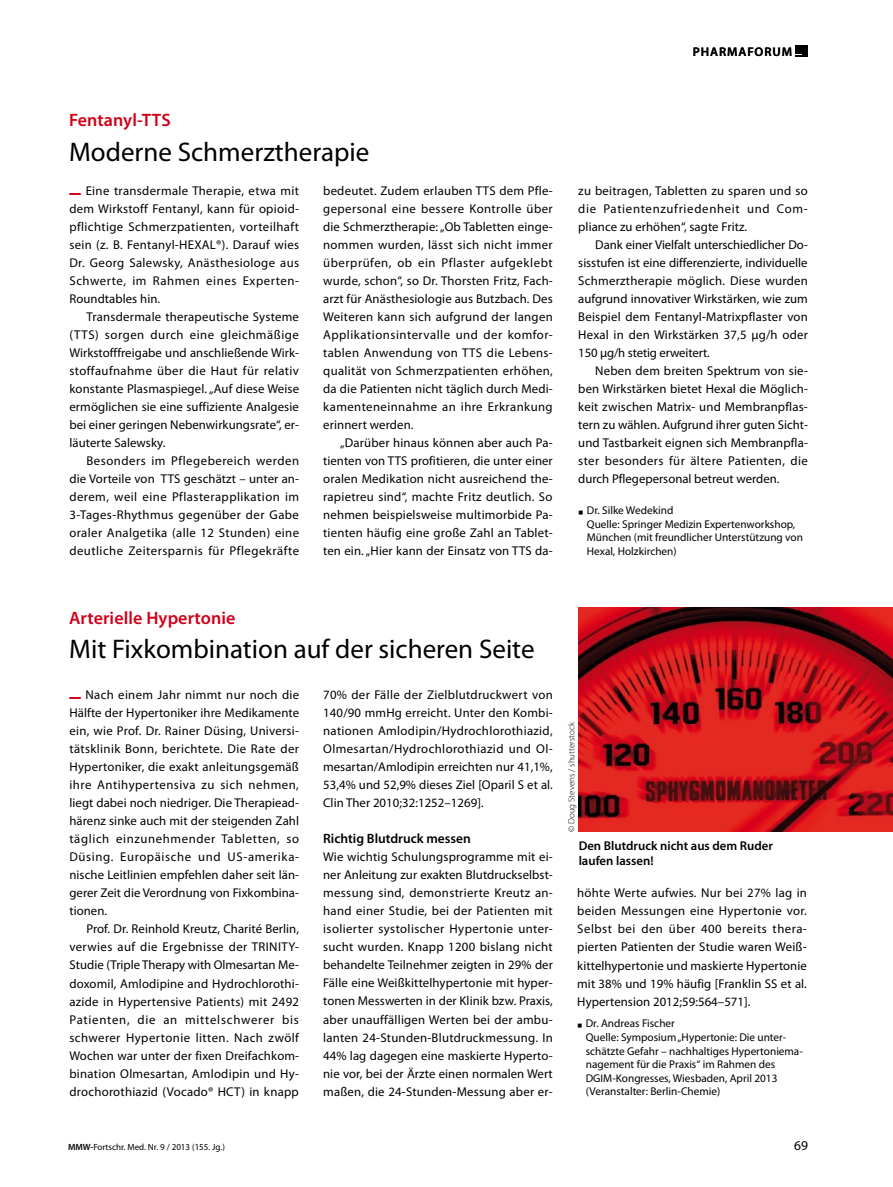
<style>
.page{position:relative;width:893px;height:1187px;background:#fff}
.page>*{position:absolute;margin:0;border:0;box-sizing:border-box;transform-origin:0 0}
.t1{font:40.2px "Myriad Pro";color:#d10019;scale:.57 1}
.t2{font:27px "Myriad Pro";color:#000}
.t3{font:600 18px "Myriad Pro";letter-spacing:.005em;color:#d10019}
.t4{font:600 13.5px "Myriad Pro";color:#000}
.t5{font:13.5px "Myriad Pro";color:#000}
.t6{font:12.75px/18px "Myriad Pro";letter-spacing:.01em;color:#000;text-align:justify}
.t7{font:600 12.75px/15px "Myriad Pro";color:#000}
.t8{font:600 12.6px "Myriad Pro";letter-spacing:.07em;color:#000}
.t9{font:11.25px/13.5px "Myriad Pro";color:#000}
.t10{font:9px "Myriad Pro";color:#000}
.t11{font:300 9px "Myriad Pro";color:#000}
.s1{font-family:"Minion Pro";font-size:13.5px}
.s2{font-weight:600}
</style>
<div class="page">
<div style="left:795px;top:45px;width:12px;height:11px;background:#000"></div>
<div style="left:796px;top:45px;width:12px;height:11px;background:#000"></div>
<img style="left:578px;top:607px;width:315px;height:224px">
<p class="t8" style="left:693px;top:43px;width:101px">PHARMAFORUM</p>
<h3 class="t3" style="left:69px;top:109px;width:103px">Fentanyl-TTS</h3>
<h2 class="t2" style="left:69px;top:135px;width:302px">Moderne Schmerztherapie</h2>
<h1 class="t1" style="left:69px;top:152px;width:22px">_</h1>
<p class="t6" style="left:323px;top:181px;width:231px">bedeutet. Zudem erlauben TTS dem Pfle&shy;gepersonal eine bessere Kontrolle über die Schmerztherapie: „Ob Tabletten einge&shy;nommen wurden, lässt sich nicht immer überprüfen, ob ein Pflaster aufgeklebt wurde, schon“, so Dr. Thorsten Fritz, Fach&shy;arzt für Anästhesiologie aus Butzbach. Des Weiteren kann sich aufgrund der langen Applikationsintervalle und der komfor&shy;tablen Anwendung von TTS die Lebens&shy;qualität von Schmerzpatienten erhöhen, da die Patienten nicht täglich durch Medi&shy;kamenteneinnahme an ihre Erkrankung erinnert werden.</p>
<p class="t6" style="left:323px;top:434px;width:231px;text-indent:17px">„Darüber hinaus können aber auch Pa&shy;tienten von TTS profitieren, die unter einer oralen Medikation nicht ausreichend the&shy;rapietreu sind“, machte Fritz deutlich. So nehmen beispielsweise multimorbide Pa&shy;tienten häufig eine große Zahl an Tablet&shy;ten ein. „Hier kann der Einsatz von TTS da-</p>
<p class="t6" style="left:69px;top:181px;width:231px;text-indent:16px">Eine transdermale Therapie, etwa mit dem Wirkstoff Fentanyl, kann für opioid&shy;pflichtige Schmerzpatienten, vorteilhaft sein (z. B. Fentanyl-HEXAL®). Darauf wies Dr. Georg Salewsky, Anästhesiologe aus Schwerte, im Rahmen eines Experten-Roundtables hin.</p>
<p class="t6" style="left:69px;top:307px;width:231px;text-indent:17px">Transdermale therapeutische Systeme (TTS) sorgen durch eine gleichmäßige Wirkstofffreigabe und anschließende Wirk&shy;stoffaufnahme über die Haut für relativ konstante Plasmaspiegel. „Auf diese Weise ermöglichen sie eine suffiziente Analgesie bei einer geringen Nebenwirkungsrate“, er&shy;läuterte Salewsky.</p>
<p class="t6" style="left:69px;top:451px;width:231px;text-indent:17px">Besonders im Pflegebereich werden die Vorteile von TTS geschätzt – unter an&shy;derem, weil eine Pflasterapplikation im 3-Tages-Rhythmus gegenüber der Gabe oraler Analgetika (alle 12 Stunden) eine deutliche Zeitersparnis für Pflegekräfte</p>
<p class="t6" style="left:578px;top:182px;width:231px">zu beitragen, Tabletten zu sparen und so die Patientenzufriedenheit und Com&shy;pliance zu erhöhen“, sagte Fritz.</p>
<p class="t6" style="left:578px;top:236px;width:231px;text-indent:17px">Dank einer Vielfalt unterschiedlicher Do&shy;sisstufen ist eine differenzierte, individuelle Schmerztherapie möglich. Diese wurden aufgrund innovativer Wirkstärken, wie zum Beispiel dem Fentanyl-Matrixpflaster von Hexal in den Wirkstärken 37,5 μg/h oder 150 μg/h stetig erweitert.</p>
<p class="t6" style="left:578px;top:362px;width:231px;text-indent:17px">Neben dem breiten Spektrum von sie&shy;ben Wirkstärken bietet Hexal die Möglich&shy;keit zwischen Matrix- und Membranpflas&shy;tern zu wählen. Aufgrund ihrer guten Sicht&shy;und Tastbarkeit eignen sich Membranpfla&shy;ster besonders für ältere Patienten, die durch Pflegepersonal betreut werden.</p>
<p class="t9" style="left:587px;top:503px;width:218px;text-indent:-9px"><span class="s1">■</span> Dr. Silke Wedekind<br>Quelle: Springer Medizin Expertenworkshop, München (mit freundlicher Unterstützung von Hexal, Holzkirchen)</p>
<h3 class="t3" style="left:69px;top:606px;width:168px">Arterielle Hypertonie</h3>
<h2 class="t2" style="left:69px;top:632px;width:467px">Mit Fixkombination auf der sicheren Seite</h2>
<h1 class="t1" style="left:69px;top:656px;width:22px">_</h1>
<p class="t6" style="left:69px;top:685px;width:231px;text-indent:16px">Nach einem Jahr nimmt nur noch die Hälfte der Hypertoniker ihre Medikamente ein, wie Prof. Dr. Rainer Düsing, Universi&shy;tätsklinik Bonn, berichtete. Die Rate der Hypertoniker, die exakt anleitungsgemäß ihre Antihypertensiva zu sich nehmen, liegt dabei noch niedriger. Die Therapiead&shy;härenz sinke auch mit der steigenden Zahl täglich einzunehmender Tabletten, so Düsing. Europäische und US-amerika&shy;nische Leitlinien empfehlen daher seit län&shy;gerer Zeit die Verordnung von Fixkombina&shy;tionen.</p>
<p class="t6" style="left:69px;top:919px;width:231px;text-indent:17px">Prof. Dr. Reinhold Kreutz, Charité Berlin, verwies auf die Ergebnisse der TRINITY-Studie (Triple Therapy with Olmesartan Me&shy;doxomil, Amlodipine and Hydrochlorothi&shy;azide in Hypertensive Patients) mit 2492<br>Patienten, die an mittelschwerer bis schwerer Hypertonie litten. Nach zwölf Wochen war unter der fixen Dreifachkom&shy;bination Olmesartan, Amlodipin und Hy&shy;drochorothiazid (Vocado® HCT) in knapp</p>
<p class="t6" style="left:323px;top:685px;width:231px">70% der Fälle der Zielblutdruckwert von 140/90 mmHg erreicht. Unter den Kombi&shy;nationen Amlodipin/Hydrochlorothiazid, Olmesartan/Hydrochlorothiazid und Ol&shy;mesartan/Amlodipin erreichten nur 41,1%, 53,4% und 52,9% dieses Ziel [Oparil S et al.<br>Clin Ther 2010;32:1252–1269].</p>
<p class="t4" style="left:323px;top:830px;width:149px">Richtig Blutdruck messen</p>
<p class="t6" style="left:323px;top:847px;width:231px">Wie wichtig Schulungsprogramme mit ei&shy;ner Anleitung zur exakten Blutdruckselbst&shy;messung sind, demonstrierte Kreutz an&shy;hand einer Studie, bei der Patienten mit isolierter systolischer Hypertonie unter&shy;sucht wurden. Knapp 1200 bislang nicht behandelte Teilnehmer zeigten in 29% der Fälle eine Weißkittelhypertonie mit hyper&shy;tonen Messwerten in der Klinik bzw. Praxis, aber unauffälligen Werten bei der ambu&shy;lanten 24-Stunden-Blutdruckmessung. In 44% lag dagegen eine maskierte Hyperto&shy;nie vor, bei der Ärzte einen normalen Wert maßen, die 24-Stunden-Messung aber er-</p>
<p class="t11" style="left:566px;top:832px;width:111px;rotate:-90deg">© Doug Stevens / shutterstock</p>
<p class="t7" style="left:579px;top:838px;width:196px">Den Blutdruck nicht aus dem Ruder laufen lassen!</p>
<p class="t6" style="left:577px;top:883px;width:231px">höhte Werte aufwies. Nur bei 27% lag in beiden Messungen eine Hypertonie vor.<br>Selbst bei den über 400 bereits thera&shy;pierten Patienten der Studie waren Weiß&shy;kittelhypertonie und maskierte Hypertonie mit 38% und 19% häufig [Franklin SS et al.<br>Hypertension 2012;59:564–571].</p>
<p class="t9" style="left:586px;top:1016px;width:219px;text-indent:-9px"><span class="s1">■</span> Dr. Andreas Fischer<br>Quelle: Symposium „Hypertonie: Die unter&shy;schätzte Gefahr – nachhaltiges Hypertoniema&shy;nagement für die Praxis“ im Rahmen des DGIM-Kongresses, Wiesbaden, April 2013 (Veranstalter: Berlin-Chemie)</p>
<p class="t10" style="left:68px;top:1140px;width:158px"><span class="s2">MMW-</span>Fortschr. Med. Nr. 9 / 2013 (155. Jg.)</p>
<p class="t5" style="left:794px;top:1136px;width:15px">69</p>
</div>
